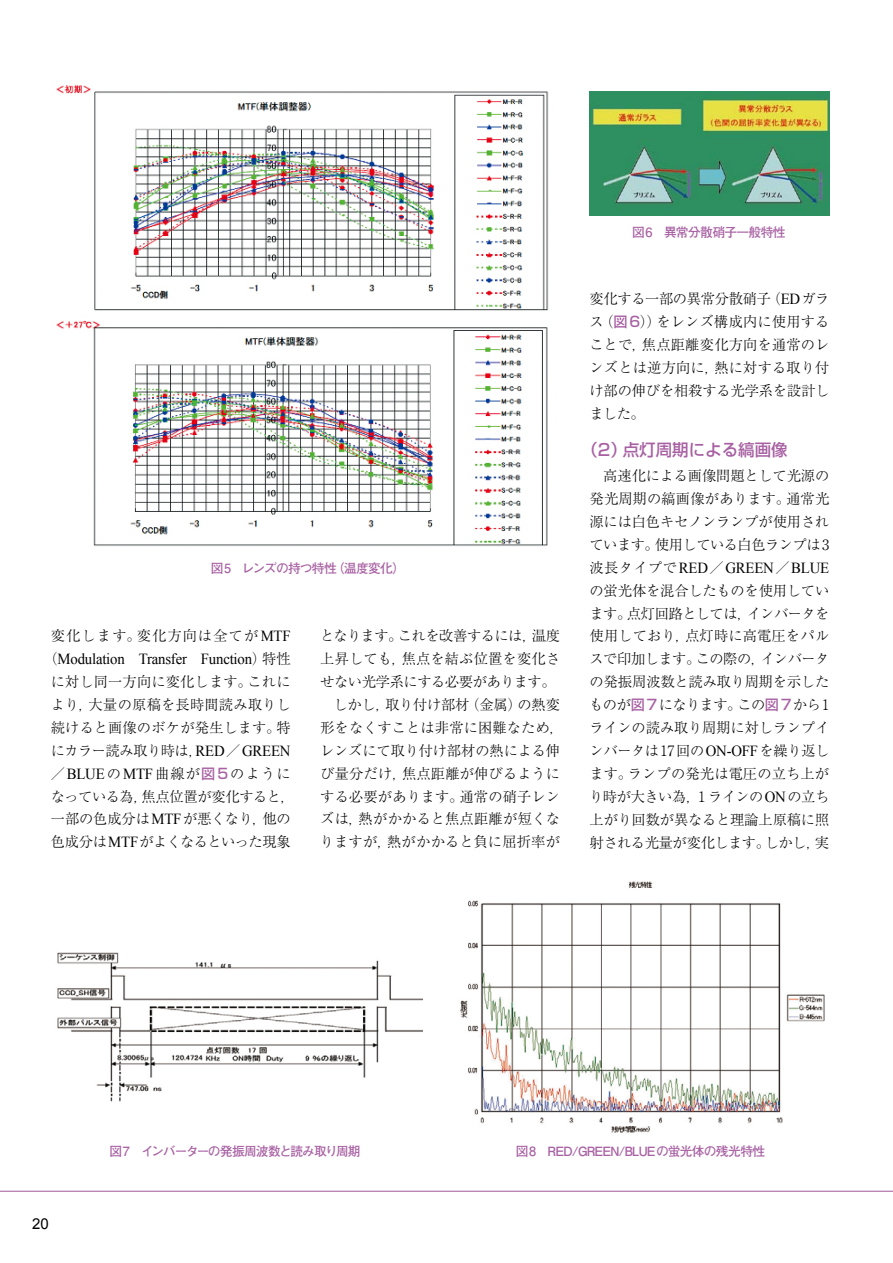
<style>
.page{position:relative;width:893px;height:1263px;background:#fff}
.page>*{position:absolute;margin:0;border:0;box-sizing:border-box;transform-origin:0 0}
.t1{font:500 16.5px "Shin Go Pro";color:#a861a3}
.t2{font:15.45px "Times New Roman";letter-spacing:-.015em;color:#000;scale:.96 1}
.t3{font:15px "Arial";color:#000}
.t4{font:300 14.25px/23px "Ryumin Pro";letter-spacing:-.005em;color:#000;text-align:justify}
.t5{font:300 14.25px "Ryumin Pro";letter-spacing:.015em;color:#000}
.t6{font:300 14.25px "Ryumin Pro";letter-spacing:-.035em;color:#000}
.t7{font:300 14.25px "Ryumin Pro";letter-spacing:.075em;color:#000}
.t8{font:300 14.25px "Ryumin Pro";letter-spacing:-.03em;color:#000}
.t9{font:700 12.75px "Futo Go B101 Pro";letter-spacing:-.065em;color:#a861a3}
.t10{font:700 12.75px "Futo Go B101 Pro";letter-spacing:-.1em;color:#a861a3}
.t11{font:700 12.75px "Futo Go B101 Pro";letter-spacing:-.045em;color:#a861a3}
.s1{font-family:"Times New Roman";font-weight:400;font-size:15.45px}
.s2{font-family:"Ryumin Pro";font-weight:300;font-size:14.25px}
.s3{font-family:"Shin Go Pro";font-weight:500;color:#a861a3}
</style>
<div class="page">
<hr style="left:0;top:1191px;width:893px;height:1px;background:#a861a3">
<img style="left:460px;top:881px;width:365px;height:252px">
<img style="left:57px;top:952px;width:366px;height:150px">
<img style="left:590px;top:91px;width:240px;height:124px">
<img style="left:56px;top:85px;width:493px;height:461px">
<p class="t9" style="left:211px;top:558px;width:196px">図5 レンズの持つ特性（温度変化）</p>
<p class="t7" style="left:51px;top:624px;width:241px">変化します。変化方向は全てが<span class="s1">MTF</span></p>
<p class="t2" style="left:44px;top:648px;width:259px"><span class="s2">（</span>Modulation Transfer Function<span class="s2">）特性</span></p>
<p class="t4" style="left:51px;top:669px;width:245px;text-align:left">に対し同一方向に変化します。これにより，大量の原稿を長時間読み取りし続けると画像のボケが発生します。特にカラー読み取り時は，<span class="s1">RED</span>／<span class="s1">GREEN</span>／<span class="s1">BLUE</span>の<span class="s1">MTF</span>曲線が<span class="s3">図5</span>のようになっている為，焦点位置が変化すると，一部の色成分は<span class="s1">MTF</span>が悪くなり，他の色成分は<span class="s1">MTF</span>がよくなるといった現象</p>
<p class="t6" style="left:320px;top:624px;width:241px">となります。これを改善するには，温度</p>
<p class="t4" style="left:320px;top:646px;width:241px">上昇しても，焦点を結ぶ位置を変化さ</p>
<p class="t8" style="left:320px;top:670px;width:237px">せない光学系にする必要があります。</p>
<p class="t4" style="left:334px;top:692px;width:228px">しかし，取り付け部材（金属）の熱変</p>
<p class="t4" style="left:320px;top:715px;width:245px">形をなくすことは非常に困難なため，</p>
<p class="t4" style="left:320px;top:738px;width:241px">レンズにて取り付け部材の熱による伸</p>
<p class="t5" style="left:320px;top:762px;width:241px">び量分だけ，焦点距離が伸びるように</p>
<p class="t4" style="left:320px;top:783px;width:241px">する必要があります。通常の硝子レン</p>
<p class="t5" style="left:320px;top:808px;width:241px">ズは，熱がかかると焦点距離が短くな</p>
<p class="t4" style="left:320px;top:829px;width:241px">りますが，熱がかかると負に屈折率が</p>
<p class="t11" style="left:632px;top:222px;width:155px">図6 異常分散硝子一般特性</p>
<p class="t4" style="left:589px;top:286px;width:242px">変化する一部の異常分散硝子（<span class="s1">ED</span>ガラス（<span class="s3">図6</span>））をレンズ構成内に使用することで，焦点距離変化方向を通常のレンズとは逆方向に，熱に対する取り付け部の伸びを相殺する光学系を設計しました。</p>
<p class="t1" style="left:581px;top:436px;width:208px">（2）点灯周期による縞画像</p>
<p class="t4" style="left:589px;top:463px;width:241px;text-indent:14px">高速化による画像問題として光源の発光周期の縞画像があります。通常光源には白色キセノンランプが使用されています。使用している白色ランプは3</p>
<p class="t2" style="left:590px;top:557px;width:251px"><span class="s2">波長タイプで</span>RED<span class="s2">／</span>GREEN<span class="s2">／</span>BLUE</p>
<p class="t4" style="left:589px;top:578px;width:242px">の蛍光体を混合したものを使用しています。点灯回路としては，インバータを使用しており，点灯時に高電圧をパルスで印加します。この際の，インバータの発振周波数と読み取り周期を示したものが<span class="s3">図7</span>になります。この<span class="s3">図7</span>から1ラインの読み取り周期に対しランプインバータは17回の<span class="s1">ON-OFF</span>を繰り返します。ランプの発光は電圧の立ち上がり時が大きい為，１ラインの<span class="s1">ON</span>の立ち上がり回数が異なると理論上原稿に照射される光量が変化します。しかし，実</p>
<p class="t3" style="left:32px;top:1214px;width:18px">20</p>
<p class="t10" style="left:109px;top:1141px;width:253px">図 7 インバーターの発振周波数と読み取り周期</p>
<p class="t9" style="left:516px;top:1141px;width:251px">図8 RED/GREEN/BLUEの蛍光体の残光特性</p>
</div>
